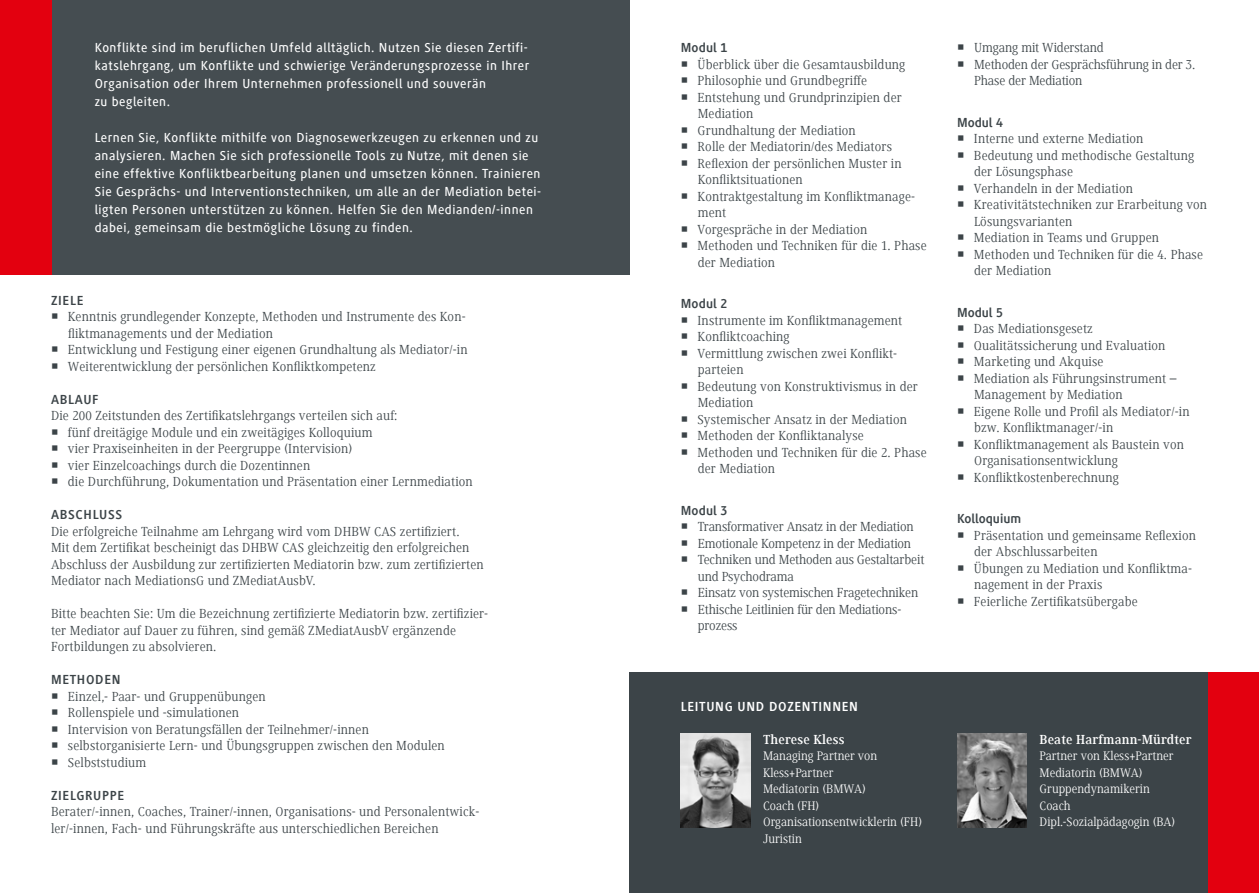
<style>
.page{position:relative;width:1259px;height:893px;background:#fff}
.page>*{position:absolute;margin:0;border:0;box-sizing:border-box;transform-origin:0 0}
.t1{font:13.5px/16.5px "Generis Serif Com";letter-spacing:.01em;color:#3c4448}
.t2{font:500 13.5px/18px "Generis Simple Com";letter-spacing:.04em;color:#fff}
.t3{font:13.5px/16.5px "Generis Serif Com";letter-spacing:-.01em;color:#3c4448}
.t4{font:700 13.5px "Generis Simple Com";color:#3c4448}
.t5{font:700 13.5px "Generis Sans Com";letter-spacing:.05em;color:#3c4448}
.t6{font:700 13.5px "Generis Serif Com";letter-spacing:.01em;color:#fff}
.t7{font:700 13.5px "Generis Sans Com";letter-spacing:.05em;color:#fff}
.t8{font:12.75px/16.5px "Generis Serif Com";color:#fff}
</style>
<div class="page">
<div style="left:51px;top:0;width:578px;height:274px;background:#454d51"></div>
<div style="left:0;top:0;width:51px;height:274px;background:#e3000f"></div>
<div style="left:629px;top:672px;width:579px;height:221px;background:#3c4448"></div>
<div style="left:1208px;top:672px;width:51px;height:221px;background:#e3000f"></div>
<img style="left:681px;top:734px;width:69px;height:94px">
<img style="left:957px;top:734px;width:70px;height:94px">
<p class="t2" style="left:95px;top:39px;width:436px">Konflikte sind im beruflichen Umfeld alltäglich. Nutzen Sie diesen Zertifi&shy;katslehrgang, um Konflikte und schwierige Veränderungsprozesse in Ihrer Organisation oder Ihrem Unternehmen professionell und souverän<br>zu begleiten.</p>
<p class="t2" style="left:95px;top:129px;width:448px">Lernen Sie, Konflikte mithilfe von Diagnosewerkzeugen zu erkennen und zu analysieren. Machen Sie sich professionelle Tools zu Nutze, mit denen sie eine effektive Konfliktbearbeitung planen und umsetzen können. Trainieren Sie Gesprächs- und Interventionstechniken, um alle an der Mediation betei&shy;ligten Personen unterstützen zu können. Helfen Sie den Medianden/-innen dabei, gemeinsam die bestmögliche Lösung zu finden.</p>
<p class="t5" style="left:51px;top:293px;width:34px">ZIELE</p>
<p class="t1" style="left:68px;top:308px;width:401px">Kenntnis grundlegender Konzepte, Methoden und Instrumente des Kon&shy;fliktmanagements und der Mediation<br>Entwicklung und Festigung einer eigenen Grundhaltung als Mediator/-in Weiterentwicklung der persönlichen Konfliktkompetenz</p>
<p class="t5" style="left:51px;top:392px;width:49px">ABLAUF</p>
<p class="t1" style="left:68px;top:407px;width:406px;text-indent:-17px">Die 200 Zeitstunden des Zertifikatslehrgangs verteilen sich auf:<br>fünf dreitägige Module und ein zweitägiges Kolloquium<br>vier Praxiseinheiten in der Peergruppe (Intervision)<br>vier Einzelcoachings durch die Dozentinnen<br>die Durchführung, Dokumentation und Präsentation einer Lernmediation</p>
<p class="t5" style="left:51px;top:507px;width:73px">ABSCHLUSS</p>
<p class="t1" style="left:51px;top:523px;width:434px">Die erfolgreiche Teilnahme am Lehrgang wird vom DHBW CAS zertifiziert.<br>Mit dem Zertifikat bescheinigt das DHBW CAS gleichzeitig den erfolgreichen Abschluss der Ausbildung zur zertifizierten Mediatorin bzw. zum zertifizierten Mediator nach MediationsG und ZMediatAusbV.</p>
<p class="t1" style="left:51px;top:605px;width:439px">Bitte beachten Sie: Um die Bezeichnung zertifizierte Mediatorin bzw. zertifizier&shy;ter Mediator auf Dauer zu führen, sind gemäß ZMediatAusbV ergänzende<br>Fortbildungen zu absolvieren.</p>
<p class="t5" style="left:51px;top:672px;width:71px">METHODEN</p>
<p class="t1" style="left:68px;top:688px;width:378px">Einzel,- Paar- und Gruppenübungen<br>Rollenspiele und -simulationen<br>Intervision von Beratungsfällen der Teilnehmer/-innen selbstorganisierte Lern- und Übungsgruppen zwischen den Modulen Selbststudium</p>
<p class="t5" style="left:51px;top:788px;width:75px">ZIELGRUPPE</p>
<p class="t1" style="left:51px;top:803px;width:430px">Berater/-innen, Coaches, Trainer/-innen, Organisations- und Personalentwick&shy;ler/-innen, Fach- und Führungskräfte aus unterschiedlichen Bereichen</p>
<p class="t4" style="left:681px;top:41px;width:48px">Modul 1</p>
<p class="t1" style="left:697px;top:56px;width:231px">Überblick über die Gesamtausbildung<br>Philosophie und Grundbegriffe<br>Entstehung und Grundprinzipien der<br>Mediation<br>Grundhaltung der Mediation<br>Rolle der Mediatorin/des Mediators<br>Reflexion der persönlichen Muster in<br>Konfliktsituationen<br>Kontraktgestaltung im Konfliktmanage&shy;ment<br>Vorgespräche in der Mediation<br>Methoden und Techniken für die 1. Phase der Mediation</p>
<p class="t4" style="left:681px;top:296px;width:48px">Modul 2</p>
<p class="t1" style="left:697px;top:312px;width:231px">Instrumente im Konfliktmanagement<br>Konfliktcoaching<br>Vermittlung zwischen zwei Konflikt&shy;parteien<br>Bedeutung von Konstruktivismus in der<br>Mediation<br>Systemischer Ansatz in der Mediation<br>Methoden der Konfliktanalyse<br>Methoden und Techniken für die 2. Phase der Mediation</p>
<p class="t4" style="left:681px;top:503px;width:48px">Modul 3</p>
<p class="t3" style="left:698px;top:519px;width:228px">Transformativer Ansatz in der Mediation Emotionale Kompetenz in der Mediation Techniken und Methoden aus Gestaltarbeit und Psychodrama<br>Einsatz von systemischen Fragetechniken Ethische Leitlinien für den Mediations&shy;prozess</p>
<p class="t7" style="left:681px;top:700px;width:179px">LEITUNG UND DOZENTINNEN</p>
<p class="t6" style="left:763px;top:732px;width:83px">Therese Kless</p>
<p class="t8" style="left:763px;top:748px;width:161px">Managing Partner von<br>Kless+Partner<br>Mediatorin (BMWA)<br>Coach (FH)<br>Organisationsentwicklerin (FH)<br>Juristin</p>
<p class="t3" style="left:974px;top:40px;width:223px">Umgang mit Widerstand<br>Methoden der Gesprächsführung in der 3.<br>Phase der Mediation</p>
<p class="t4" style="left:957px;top:115px;width:47px">Modul 4</p>
<p class="t1" style="left:974px;top:131px;width:235px">Interne und externe Mediation<br>Bedeutung und methodische Gestaltung der Lösungsphase<br>Verhandeln in der Mediation<br>Kreativitätstechniken zur Erarbeitung von<br>Lösungsvarianten<br>Mediation in Teams und Gruppen<br>Methoden und Techniken für die 4. Phase der Mediation</p>
<p class="t4" style="left:957px;top:305px;width:47px">Modul 5</p>
<p class="t1" style="left:974px;top:321px;width:217px">Das Mediationsgesetz<br>Qualitätssicherung und Evaluation<br>Marketing und Akquise<br>Mediation als Führungsinstrument –<br>Management by Mediation<br>Eigene Rolle und Profil als Mediator/-in bzw. Konfliktmanager/-in<br>Konfliktmanagement als Baustein von<br>Organisationsentwicklung<br>Konfliktkostenberechnung</p>
<p class="t4" style="left:957px;top:511px;width:66px">Kolloquium</p>
<p class="t1" style="left:974px;top:527px;width:223px">Präsentation und gemeinsame Reflexion der Abschlussarbeiten<br>Übungen zu Mediation und Konfliktma&shy;nagement in der Praxis<br>Feierliche Zertifikatsübergabe</p>
<p class="t6" style="left:1039px;top:732px;width:153px">Beate Harfmann-Mürdter</p>
<p class="t8" style="left:1039px;top:748px;width:137px">Partner von Kless+Partner<br>Mediatorin (BMWA)<br>Gruppendynamikerin<br>Coach<br>Dipl.-Sozialpädagogin (BA)</p>
</div>
